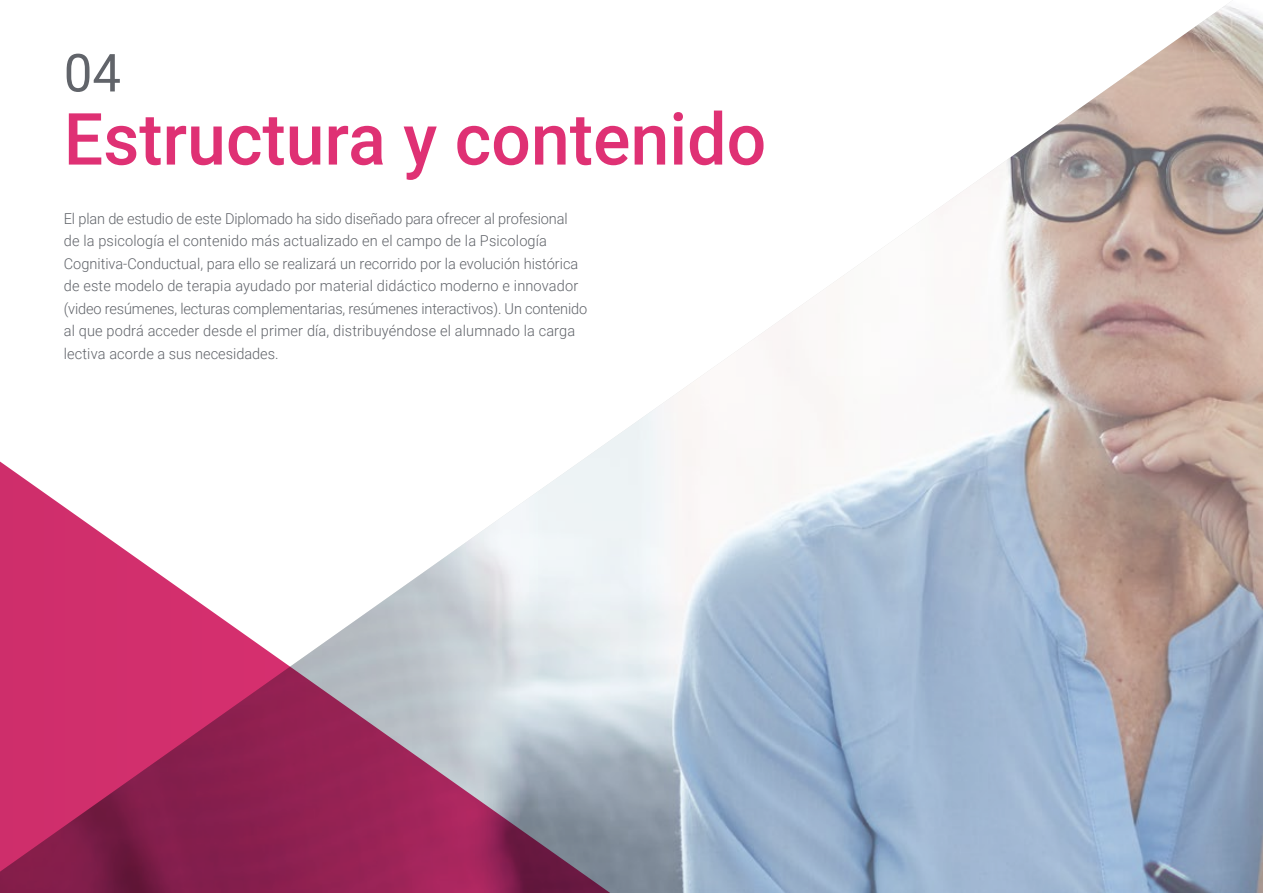
<style>
.page{position:relative;width:1263px;height:893px;background:#fff}
.page>*{position:absolute;margin:0;border:0;box-sizing:border-box;transform-origin:0 0}
.t1{font:500 72px "Roboto";color:#df3174}
.t2{font:52.5px "Roboto";color:#61646a}
.t3{font:300 15px/22.5px "Roboto";color:#61646a}
</style>
<div class="page">
<img style="left:602px;top:5px;width:661px;height:888px">
<svg style="left:0;top:446px;width:640px;height:447px"></svg>
<h2 class="t2" style="left:64px;top:36px;width:59px">04</h2>
<h1 class="t1" style="left:64px;top:89px;width:704px">Estructura y contenido</h1>
<p class="t3" style="left:64px;top:207px;width:525px">El plan de estudio de este Diplomado ha sido diseñado para ofrecer al profesional<br>de la psicología el contenido más actualizado en el campo de la Psicología Cognitiva-Conductual, para ello se realizará un recorrido por la evolución histórica de este modelo de terapia ayudado por material didáctico moderno e innovador (video resúmenes, lecturas complementarias, resúmenes interactivos). Un contenido al que podrá acceder desde el primer día, distribuyéndose el alumnado la carga lectiva acorde a sus necesidades.</p>
</div>
